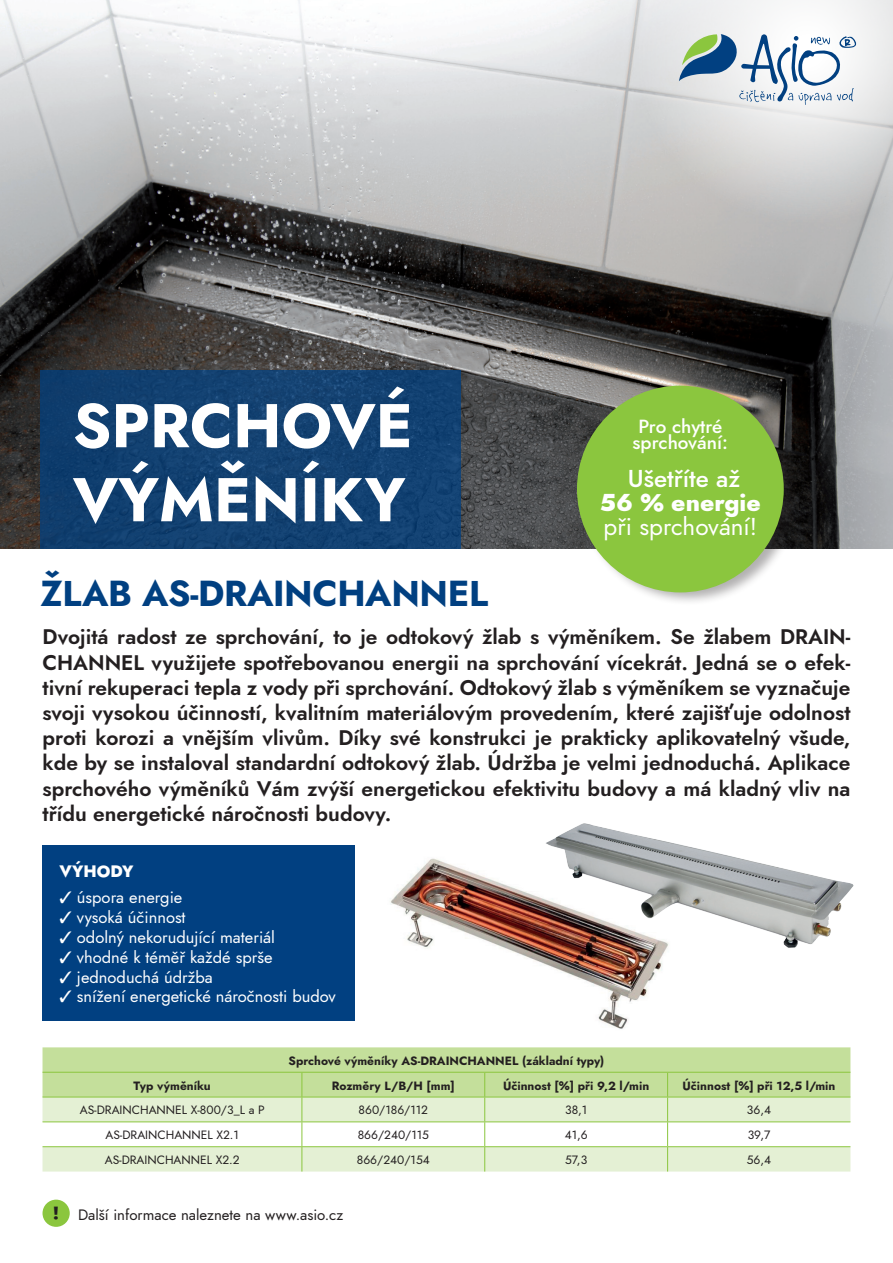
<style>
.page{position:relative;width:893px;height:1263px;background:#fff}
.page>*{position:absolute;margin:0;border:0;box-sizing:border-box;transform-origin:0 0}
.t1{font:700 61.65px/73.9px "Jost";color:#fff}
.t2{font:700 36px "Jost";letter-spacing:-.01em;color:#014081}
.t3{font:24.3px "Jost";color:#fff}
.t4{font:500 24.3px "Jost";color:#fff}
.t5{font:800 24.3px "Jost";color:#fff}
.t6{font:600 21px/25.2px "Jost";color:#231f20;text-align:justify}
.t7{font:500 18.9px/16.2px "Jost";color:#fff;text-align:center}
.t8{font:16.5px "Jost";color:#fff}
.t9{font:800 16.5px "Jost";color:#fff}
.t10{font:15px "Jost";color:#231f20}
.t11{font:12px "Jost";color:#231f20}
.t12{font:700 12px "Jost";color:#231f20}
.s1{font-weight:800;font-size:18px}
</style>
<div class="page">
<img style="left:0;top:0;width:893px;height:548px">
<div style="left:40px;top:370px;width:421px;height:178px;background:#124070"></div>
<svg style="left:628px;top:0;width:265px;height:222px;background:#d9d9d8"></svg>
<svg style="left:679px;top:34px;width:177px;height:71px"></svg>
<div style="left:43px;top:845px;width:312px;height:176px;background:#014081"></div>
<svg style="left:43px;top:1047px;width:807px;height:124px"></svg>
<hr style="left:668px;top:1121px;width:182px;height:1px;background:#8bc63e">
<div style="left:43px;top:1199px;width:27px;height:28px;background:#8bc63e;border-radius:50%"></div>
<img style="left:546px;top:823px;width:308px;height:125px">
<img style="left:390px;top:850px;width:286px;height:179px">
<div style="left:576px;top:381px;width:225px;height:225px;background:#231f20;opacity:.35"></div>
<div style="left:577px;top:386px;width:207px;height:206px;background:#8bc63e;border-radius:50%"></div>
<h1 class="t1" style="left:73px;top:389px;width:341px">SPRCHOVÉ<br>VÝMĚNÍKY</h1>
<h2 class="t2" style="left:40px;top:568px;width:446px">Žlab AS-DRAINCHANNEL</h2>
<p class="t7" style="left:633px;top:418px;width:97px">Pro chytré sprchování:</p>
<p class="t4" style="left:628px;top:462px;width:114px">Ušetříte až</p>
<p class="t5" style="left:600px;top:485px;width:162px">56 % energie</p>
<p class="t3" style="left:604px;top:510px;width:155px">při sprchování!</p>
<p class="t6" style="left:43px;top:625px;width:809px">Dvojitá radost ze sprchování, to je odtokový žlab s výměníkem. Se žlabem DRAIN-CHANNEL využijete spotřebovanou energii na sprchování vícekrát. Jedná se o efek&shy;tivní rekuperaci tepla z vody při sprchování. Odtokový žlab s výměníkem se vyznačuje svoji vysokou účinností, kvalitním materiálovým provedením, které zajišťuje odolnost proti korozi a vnějším vlivům. Díky své konstrukci je prakticky aplikovatelný všude, kde by se instaloval standardní odtokový žlab. Údržba je velmi jednoduchá. Aplikace sprchového výměníků Vám zvýší energetickou efektivitu budovy a má kladný vliv na třídu energetické náročnosti budovy.</p>
<p class="t9" style="left:60px;top:860px;width:76px">Výhody</p>
<p class="t8" style="left:60px;top:886px;width:124px">✓ úspora energie</p>
<p class="t8" style="left:60px;top:906px;width:128px">✓ vysoká účinnost</p>
<p class="t8" style="left:60px;top:926px;width:217px">✓ odolný nekorudující materiál</p>
<p class="t8" style="left:60px;top:946px;width:214px">✓ vhodné k téměř každé sprše</p>
<p class="t8" style="left:60px;top:965px;width:155px">✓ jednoduchá údržba</p>
<p class="t8" style="left:60px;top:985px;width:278px">✓ snížení energetické náročnosti budov</p>
<p class="t12" style="left:289px;top:1052px;width:317px">Sprchové výměníky AS-DRAINCHANNEL (základní typy)</p>
<p class="t12" style="left:134px;top:1077px;width:79px">Typ výměníku</p>
<p class="t12" style="left:332px;top:1077px;width:125px">Rozměry L/B/H [mm]</p>
<p class="t12" style="left:503px;top:1077px;width:148px">Účinnost [%] při 9,2 l/min</p>
<p class="t12" style="left:683px;top:1077px;width:154px">Účinnost [%] při 12,5 l/min</p>
<p class="t11" style="left:80px;top:1102px;width:186px">AS-DRAINCHANNEL X-800/3_L a P</p>
<p class="t11" style="left:359px;top:1102px;width:71px">860/186/112</p>
<p class="t11" style="left:565px;top:1102px;width:24px">38,1</p>
<p class="t11" style="left:747px;top:1102px;width:26px">36,4</p>
<p class="t11" style="left:105px;top:1127px;width:135px">AS-DRAINCHANNEL X2.1</p>
<p class="t11" style="left:358px;top:1127px;width:73px">866/240/115</p>
<p class="t11" style="left:565px;top:1127px;width:25px">41,6</p>
<p class="t11" style="left:748px;top:1127px;width:24px">39,7</p>
<p class="t11" style="left:105px;top:1152px;width:136px">AS-DRAINCHANNEL X2.2</p>
<p class="t11" style="left:357px;top:1152px;width:74px">866/240/154</p>
<p class="t11" style="left:565px;top:1152px;width:24px">57,3</p>
<p class="t11" style="left:747px;top:1152px;width:26px">56,4</p>
<p class="t10" style="left:53px;top:1205px;width:292px"><span class="s1">!</span> Další informace naleznete na www.asio.cz</p>
</div>
